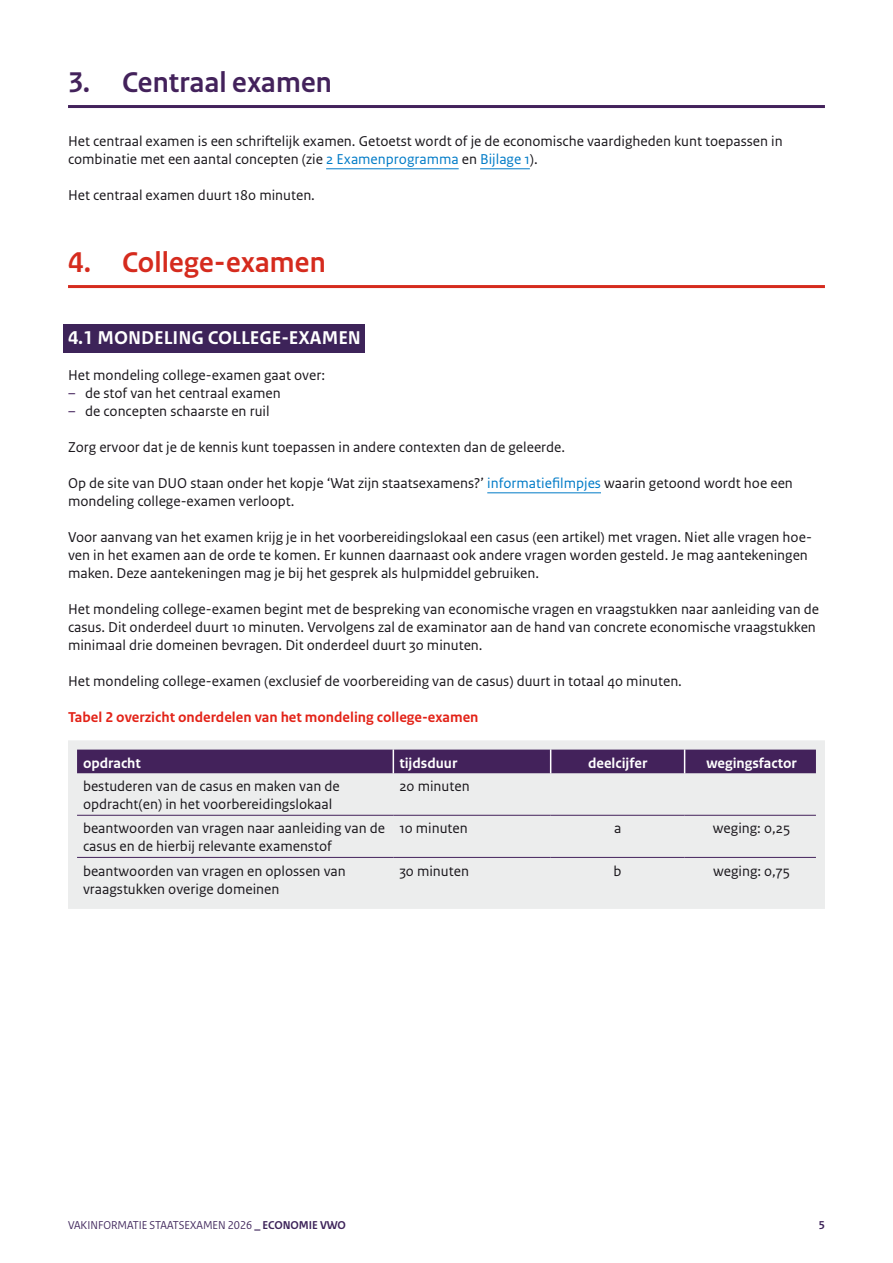
<style>
.page{position:relative;width:893px;height:1263px;background:#fff}
.page>*{position:absolute;margin:0;border:0;box-sizing:border-box;transform-origin:0 0}
.H2_kop_1_Paars{font:700 30px "Rijksoverheid Sans Heading";letter-spacing:.01em;color:#43225b}
.H2_kop_1_Paars-2{font:700 30px "Rijksoverheid Sans Heading";letter-spacing:.005em;color:#d52b1e}
.H3_Kop_Arcering{font:700 19.5px "Rijksoverheid Sans Text";color:#fff}
.P_plat{font:15px/18px "Rijksoverheid Sans Text";color:#1a171c}
.Tabel_bodytekst{font:15px/18px "Rijksoverheid Sans Text";color:#1a171c}
.P_Tabelverwijzing{font:700 15px "Rijksoverheid Sans Text";color:#e32318}
.P_bodytekst{font:700 15px "Rijksoverheid Sans Text";color:#fff}
.t1{font:12px "Rijksoverheid Sans Heading";color:#3d2359}
.t2{font:700 12px "Rijksoverheid Sans Heading";color:#3d2359}
.s1{color:#007bc7}
.s2{color:#43225b}
.s3{font-weight:700}
</style>
<div class="page">
<hr style="left:68px;top:105px;width:757px;height:3px;background:#43225b">
<hr style="left:326px;top:168px;width:133px;height:1px;background:#007bc7">
<hr style="left:480px;top:168px;width:50px;height:1px;background:#007bc7">
<hr style="left:68px;top:285px;width:757px;height:3px;background:#d52b1e">
<div style="left:64px;top:324px;width:301px;height:28px;background:#3d2359"></div>
<hr style="left:487px;top:492px;width:114px;height:1px;background:#007bc7">
<svg style="left:68px;top:740px;width:757px;height:169px;background:#d3cfd7"></svg>
<h2 class="H2_kop_1_Paars" style="left:68px;top:66px;width:265px">3. Centraal examen</h2>
<p class="P_plat" style="left:68px;top:133px;width:716px">Het centraal examen is een schriftelijk examen. Getoetst wordt of je de economische vaardigheden kunt toepassen in combinatie met een aantal concepten (zie <span class="s1">2 Examenprogramma</span> en <span class="s1">Bijlage 1</span>).</p>
<p class="P_plat" style="left:68px;top:187px;width:248px">Het centraal examen duurt 180 minuten.</p>
<h2 class="H2_kop_1_Paars-2" style="left:68px;top:246px;width:259px">4. College-examen</h2>
<h3 class="H3_Kop_Arcering" style="left:68px;top:327px;width:294px">4.1 MONDELING COLLEGE-EXAMEN</h3>
<p class="P_plat" style="left:68px;top:367px;width:259px">Het mondeling college-examen gaat over:</p>
<p class="P_plat" style="left:68px;top:385px;width:214px"><span class="s2">–</span> de stof van het centraal examen</p>
<p class="P_plat" style="left:68px;top:403px;width:203px"><span class="s2">–</span> de concepten schaarste en ruil</p>
<p class="P_plat" style="left:68px;top:439px;width:499px">Zorg ervoor dat je de kennis kunt toepassen in andere contexten dan de geleerde.</p>
<p class="P_plat" style="left:68px;top:475px;width:726px">Op de site van DUO staan onder het kopje ‘Wat zijn staatsexamens?’ <span class="s1">informatiefilmpjes</span> waarin getoond wordt hoe een mondeling college-examen verloopt.</p>
<p class="P_plat" style="left:68px;top:529px;width:745px">Voor aanvang van het examen krijg je in het voorbereidingslokaal een casus (een artikel) met vragen. Niet alle vragen hoe&shy;ven in het examen aan de orde te komen. Er kunnen daarnaast ook andere vragen worden gesteld. Je mag aantekeningen maken. Deze aantekeningen mag je bij het gesprek als hulpmiddel gebruiken.</p>
<p class="P_plat" style="left:68px;top:601px;width:752px">Het mondeling college-examen begint met de bespreking van economische vragen en vraagstukken naar aanleiding van de casus. Dit onderdeel duurt 10 minuten. Vervolgens zal de examinator aan de hand van concrete economische vraagstukken minimaal drie domeinen bevragen. Dit onderdeel duurt 30 minuten.</p>
<p class="P_plat" style="left:68px;top:673px;width:615px">Het mondeling college-examen (exclusief de voorbereiding van de casus) duurt in totaal 40 minuten.</p>
<p class="P_Tabelverwijzing" style="left:68px;top:709px;width:412px">Tabel 2 overzicht onderdelen van het mondeling college-examen</p>
<p class="P_bodytekst" style="left:83px;top:754px;width:59px">opdracht</p>
<p class="P_bodytekst" style="left:399px;top:754px;width:59px">tijdsduur</p>
<p class="P_bodytekst" style="left:588px;top:754px;width:61px">deelcijfer</p>
<p class="P_bodytekst" style="left:706px;top:754px;width:92px">wegingsfactor</p>
<p class="Tabel_bodytekst" style="left:83px;top:778px;width:258px">bestuderen van de casus en maken van de opdracht(en) in het voorbereidingslokaal</p>
<p class="Tabel_bodytekst" style="left:399px;top:778px;width:72px">20 minuten</p>
<p class="Tabel_bodytekst" style="left:83px;top:820px;width:304px">beantwoorden van vragen naar aanleiding van de casus en de hierbij relevante examenstof</p>
<p class="Tabel_bodytekst" style="left:399px;top:820px;width:70px">10 minuten</p>
<p class="Tabel_bodytekst" style="left:614px;top:820px;width:9px">a</p>
<p class="Tabel_bodytekst" style="left:713px;top:820px;width:79px">weging: 0,25</p>
<p class="Tabel_bodytekst" style="left:83px;top:862px;width:264px">beantwoorden van vragen en oplossen van vraagstukken overige domeinen</p>
<p class="Tabel_bodytekst" style="left:399px;top:862px;width:71px">30 minuten</p>
<p class="Tabel_bodytekst" style="left:614px;top:862px;width:10px">b</p>
<p class="Tabel_bodytekst" style="left:713px;top:862px;width:79px">weging: 0,75</p>
<p class="t1" style="left:68px;top:1218px;width:279px">VAKINFORMATIE STAATSEXAMEN 2026 <span class="s3">_ ECONOMIE VWO</span></p>
<p class="t2" style="left:819px;top:1219px;width:8px">5</p>
</div>
